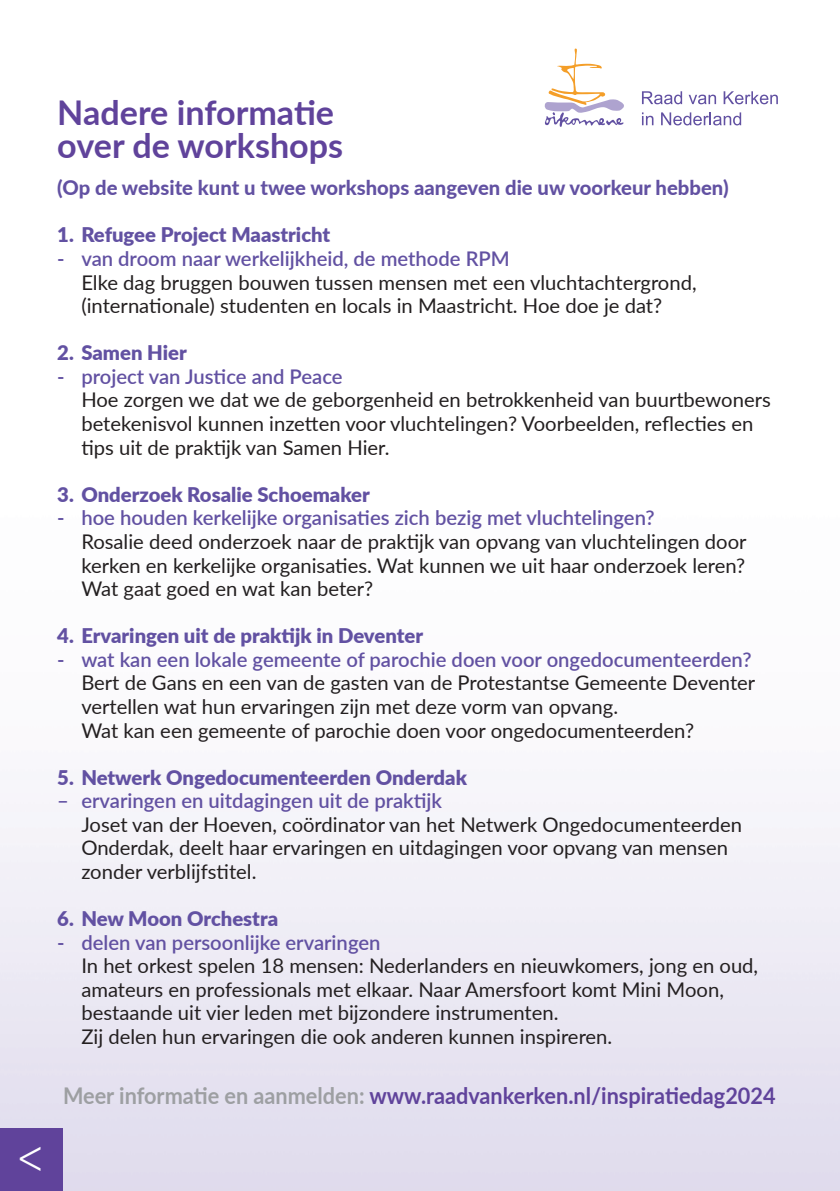
<style>
.page{position:relative;width:840px;height:1191px;background:#fff}
.page>*{position:absolute;margin:0;border:0;box-sizing:border-box;transform-origin:0 0}
.t1{font:700 34px/33.6px "Lato";color:#60439b}
.t2{font:700 23px "Lato";color:#60439b;scale:.94 1}
.t3{font:20.2px/23.6px "Lato";color:#231f20}
.t4{font:600 20.2px "Lato";color:#6251a2}
.t5{font:900 20.2px "Lato";color:#6251a2}
.t6{font:800 20.2px "Lato";color:#6251a2}
.s1{color:#9d9fa2}
</style>
<div class="page">
<div style="left:0;top:1128px;width:63px;height:63px;background:#60439b"></div>
<svg style="left:642px;top:91px;width:39px;height:13px"></svg>
<svg style="left:688px;top:95px;width:27px;height:9px"></svg>
<svg style="left:723px;top:91px;width:54px;height:13px"></svg>
<svg style="left:642px;top:112px;width:11px;height:13px"></svg>
<svg style="left:661px;top:112px;width:79px;height:13px"></svg>
<svg style="left:544px;top:48px;width:80px;height:79px"></svg>
<h1 class="t1" style="left:57px;top:94px;width:287px">Nadere informatie over de workshops</h1>
<p class="t6" style="left:57px;top:173px;width:672px">(Op de website kunt u twee workshops aangeven die uw voorkeur hebben)</p>
<p class="t5" style="left:57px;top:220px;width:274px">1. Refugee Project Maastricht</p>
<p class="t4" style="left:57px;top:244px;width:454px">- van droom naar werkelijkheid, de methode RPM</p>
<p class="t3" style="left:81px;top:270px;width:616px">Elke dag bruggen bouwen tussen mensen met een vluchtachtergrond, (internationale) studenten en locals in Maastricht. Hoe doe je dat?</p>
<p class="t5" style="left:57px;top:338px;width:131px">2. Samen Hier</p>
<p class="t4" style="left:57px;top:362px;width:287px">- project van Justice and Peace</p>
<p class="t3" style="left:81px;top:387px;width:690px">Hoe zorgen we dat we de geborgenheid en betrokkenheid van buurtbewoners betekenisvol kunnen inzetten voor vluchtelingen? Voorbeelden, reflecties en tips uit de praktijk van Samen Hier.</p>
<p class="t5" style="left:57px;top:479px;width:314px">3. Onderzoek Rosalie Schoemaker</p>
<p class="t4" style="left:57px;top:503px;width:598px">- hoe houden kerkelijke organisaties zich bezig met vluchtelingen?</p>
<p class="t3" style="left:81px;top:529px;width:666px;text-align:justify">Rosalie deed onderzoek naar de praktijk van opvang van vluchtelingen door kerken en kerkelijke organisaties. Wat kunnen we uit haar onderzoek leren?<br>Wat gaat goed en wat kan beter?</p>
<p class="t5" style="left:57px;top:620px;width:367px">4. Ervaringen uit de praktijk in Deventer</p>
<p class="t4" style="left:57px;top:645px;width:695px">- wat kan een lokale gemeente of parochie doen voor ongedocumenteerden?</p>
<p class="t3" style="left:81px;top:670px;width:675px">Bert de Gans en een van de gasten van de Protestantse Gemeente Deventer vertellen wat hun ervaringen zijn met deze vorm van opvang.<br>Wat kan een gemeente of parochie doen voor ongedocumenteerden?</p>
<p class="t5" style="left:57px;top:762px;width:411px">5. Netwerk Ongedocumenteerden Onderdak</p>
<p class="t4" style="left:57px;top:786px;width:386px">– ervaringen en uitdagingen uit de praktijk</p>
<p class="t3" style="left:81px;top:812px;width:661px">Joset van der Hoeven, coördinator van het Netwerk Ongedocumenteerden<br>Onderdak, deelt haar ervaringen en uitdagingen voor opvang van mensen zonder verblijfstitel.</p>
<p class="t5" style="left:57px;top:903px;width:222px">6. New Moon Orchestra</p>
<p class="t4" style="left:57px;top:927px;width:324px">- delen van persoonlijke ervaringen</p>
<p class="t3" style="left:81px;top:953px;width:678px">In het orkest spelen 18 mensen: Nederlanders en nieuwkomers, jong en oud, amateurs en professionals met elkaar. Naar Amersfoort komt Mini Moon, bestaande uit vier leden met bijzondere instrumenten.<br>Zij delen hun ervaringen die ook anderen kunnen inspireren.</p>
<p class="t2" style="left:63px;top:1079px;width:759px"><span class="s1">Meer informatie en aanmelden:</span> www.raadvankerken.nl/inspiratiedag2024</p>
</div>
